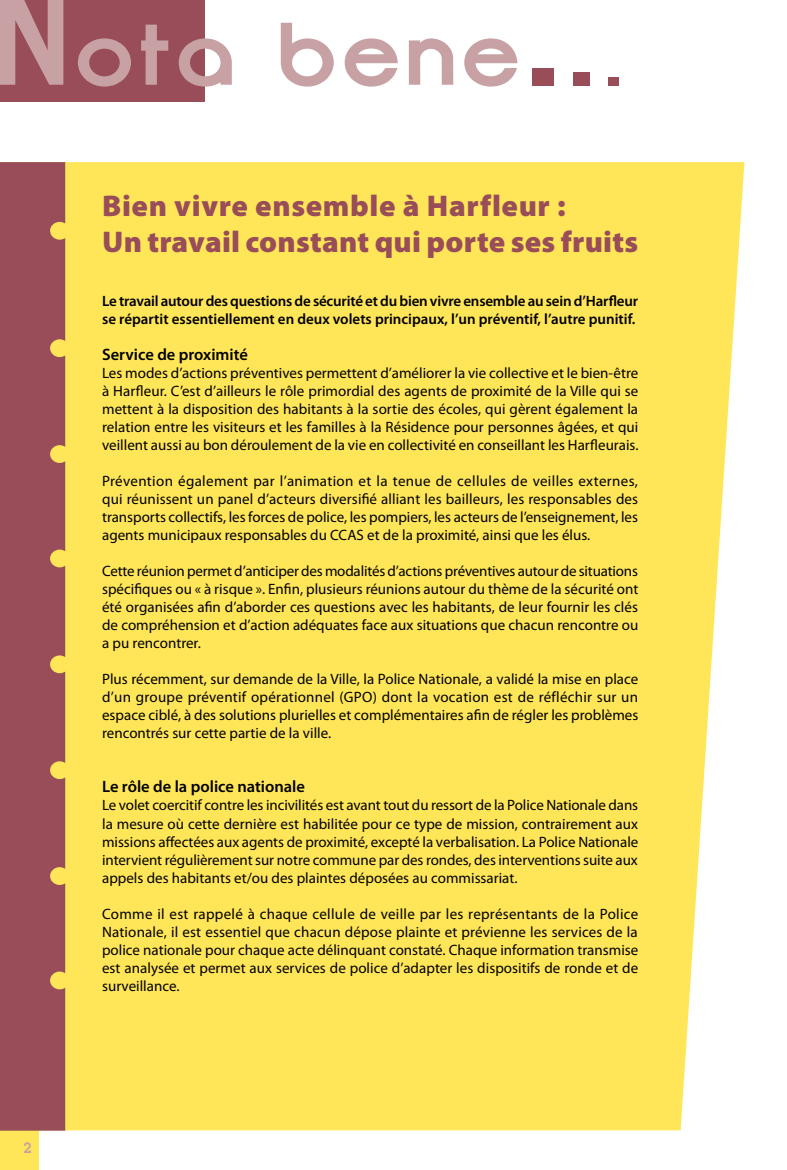
<style>
.page{position:relative;width:787px;height:1170px;background:#fff}
.page>*{position:absolute;margin:0;border:0;box-sizing:border-box;transform-origin:0 0}
.texte_courant{font:900 30px "Myriad Pro";letter-spacing:.01em;color:#984d58}
.texte_courant-2{font:600 16.5px "Myriad Pro";color:#000}
.texte_courant-3{font:15px/18px "Myriad Pro";color:#000;text-align:justify}
.texte_courant-4{font:600 15px/18px "Myriad Pro";letter-spacing:-.01em;color:#000}
.t1{font:700 15px "Opificio Serif";color:#c7a1a3}
</style>
<div class="page">
<div style="left:0;top:0;width:204px;height:102px;background:#984d58"></div>
<svg style="left:0;top:0;width:517px;height:87px"></svg>
<div style="left:533px;top:68px;width:21px;height:18px;background:#984d58"></div>
<div style="left:573px;top:72px;width:17px;height:14px;background:#984d58"></div>
<div style="left:608px;top:77px;width:11px;height:9px;background:#984d58"></div>
<div style="left:0;top:1130px;width:38px;height:39px;background:#ffe658"></div>
<div style="left:65px;top:162px;width:679px;height:968px;background:#ffe658"></div>
<div style="left:0;top:162px;width:65px;height:968px;background:#984d58"></div>
<p class="t1" style="left:23px;top:1138px;width:10px">2</p>
<p class="texte_courant" style="left:102px;top:186px;width:465px">Bien vivre ensemble à Harfleur :</p>
<p class="texte_courant" style="left:102px;top:222px;width:537px">Un travail constant qui porte ses fruits</p>
<p class="texte_courant-4" style="left:102px;top:292px;width:537px">Le travail autour des questions de sécurité et du bien vivre ensemble au sein d’Harfleur se répartit essentiellement en deux volets principaux, l’un préventif, l’autre punitif.</p>
<p class="texte_courant-2" style="left:102px;top:344px;width:147px">Service de proximité</p>
<p class="texte_courant-3" style="left:102px;top:364px;width:538px">Les modes d’actions préventives permettent d’améliorer la vie collective et le bien-être à Harfleur. C’est d’ailleurs le rôle primordial des agents de proximité de la Ville qui se mettent à la disposition des habitants à la sortie des écoles, qui gèrent également la relation entre les visiteurs et les familles à la Résidence pour personnes âgées, et qui veillent aussi au bon déroulement de la vie en collectivité en conseillant les Harfleurais.</p>
<p class="texte_courant-3" style="left:102px;top:472px;width:537px">Prévention également par l’animation et la tenue de cellules de veilles externes, qui réunissent un panel d’acteurs diversifié alliant les bailleurs, les responsables des transports collectifs, les forces de police, les pompiers, les acteurs de l’enseignement, les agents municipaux responsables du CCAS et de la proximité, ainsi que les élus.</p>
<p class="texte_courant-3" style="left:102px;top:562px;width:538px">Cette réunion permet d’anticiper des modalités d’actions préventives autour de situations spécifiques ou « à risque ». Enfin, plusieurs réunions autour du thème de la sécurité ont été organisées afin d’aborder ces questions avec les habitants, de leur fournir les clés de compréhension et d’action adéquates face aux situations que chacun rencontre ou a pu rencontrer.</p>
<p class="texte_courant-3" style="left:102px;top:670px;width:538px">Plus récemment, sur demande de la Ville, la Police Nationale, a validé la mise en place d’un groupe préventif opérationnel (GPO) dont la vocation est de réfléchir sur un espace ciblé, à des solutions plurielles et complémentaires afin de régler les problèmes rencontrés sur cette partie de la ville.</p>
<p class="texte_courant-2" style="left:102px;top:776px;width:204px">Le rôle de la police nationale</p>
<p class="texte_courant-3" style="left:102px;top:796px;width:538px">Le volet coercitif contre les incivilités est avant tout du ressort de la Police Nationale dans la mesure où cette dernière est habilitée pour ce type de mission, contrairement aux missions affectées aux agents de proximité, excepté la verbalisation. La Police Nationale intervient régulièrement sur notre commune par des rondes, des interventions suite aux appels des habitants et/ou des plaintes déposées au commissariat.</p>
<p class="texte_courant-3" style="left:102px;top:904px;width:538px">Comme il est rappelé à chaque cellule de veille par les représentants de la Police Nationale, il est essentiel que chacun dépose plainte et prévienne les services de la police nationale pour chaque acte délinquant constaté. Chaque information transmise est analysée et permet aux services de police d’adapter les dispositifs de ronde et de surveillance.</p>
</div>
